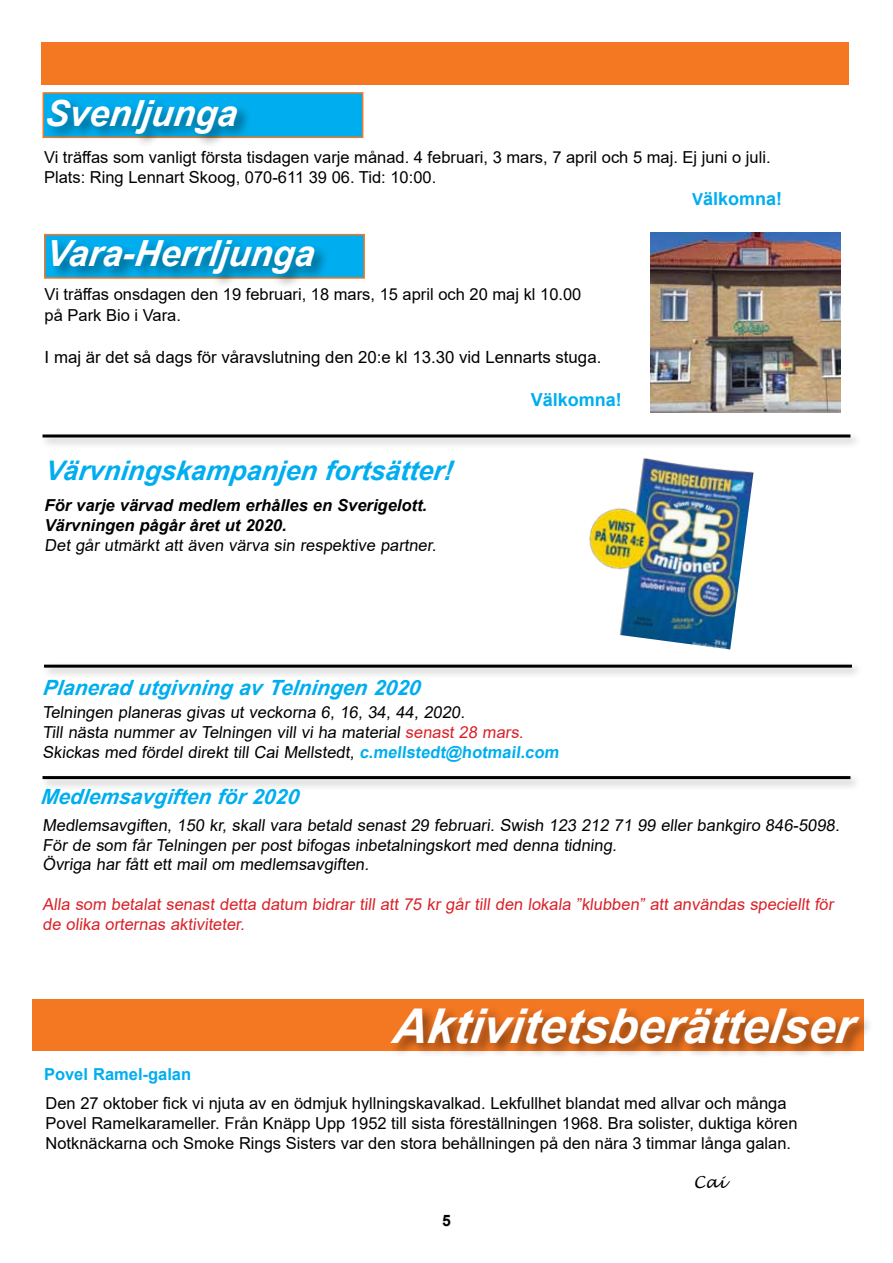
<style>
.page{position:relative;width:893px;height:1263px;background:#fff}
.page>*{position:absolute;margin:0;border:0;box-sizing:border-box;transform-origin:0 0}
.t1{font:italic 700 48px "Arial";color:#fff}
.t2{font:italic 700 36px "Arial";color:#fff}
.t3{font:italic 700 27px "Arial";color:#00aeef}
.t4{font:italic 700 21px "Arial";color:#00aeef}
.t5{font:700 18px "Arial";color:#00aeef}
.t6{font:16.8px "Arial";color:#000}
.t7{font:16.5px/20px "Arial";color:#000}
.t8{font:16.5px/20px "Arial";color:#da2128}
.t9{font:italic 700 16.5px/20px "Arial";color:#000}
.t10{font:700 16.5px "Arial";color:#00aeef}
.t11{font:italic 16.5px "Lucida Handwriting";color:#000}
.t12{font:700 15.75px "Arial";color:#000}
.s1{font-size:16.5px}
.s2{color:#da2128}
.s3{font-weight:700;color:#00aeef}
</style>
<div class="page">
<div style="left:43px;top:92px;width:320px;height:46px;background:#00aeef;border:2px solid #f47721"></div>
<div style="left:45px;top:97px;width:207px;height:51px;background:#000;opacity:.45"></div>
<div style="left:44px;top:234px;width:321px;height:45px;background:#00aeef;border:2px solid #f47721"></div>
<div style="left:50px;top:238px;width:280px;height:50px;background:#000;opacity:.45"></div>
<div style="left:41px;top:43px;width:808px;height:42px;background:#f47721"></div>
<div style="left:32px;top:999px;width:832px;height:51px;background:#f47721"></div>
<div style="left:388px;top:1005px;width:486px;height:53px;background:#000;opacity:.45"></div>
<img style="left:651px;top:232px;width:190px;height:180px">
<div style="left:40px;top:432px;width:821px;height:17px;background:#000;opacity:.3"></div>
<hr style="left:43px;top:434px;width:807px;height:3px;background:#000">
<svg style="left:43px;top:437px;width:415px;height:12px"></svg>
<img style="left:589px;top:458px;width:165px;height:191px">
<div style="left:41px;top:662px;width:822px;height:17px;background:#000;opacity:.3"></div>
<div style="left:40px;top:773px;width:821px;height:17px;background:#000;opacity:.3"></div>
<svg style="left:40px;top:662px;width:799px;height:128px"></svg>
<h2 class="t2" style="left:44px;top:89px;width:200px">Svenljunga</h2>
<p class="t7" style="left:44px;top:148px;width:728px">Vi träffas som vanligt första tisdagen varje månad. 4 februari, 3 mars, 7 april och 5 maj. Ej juni o juli.<br>Plats: Ring Lennart Skoog, 070-611 39 06. Tid: 10:00.</p>
<p class="t5" style="left:692px;top:186px;width:91px"><span class="s1">V</span>älkomna!</p>
<h2 class="t2" style="left:45px;top:229px;width:276px">Vara-Herrljunga</h2>
<p class="t7" style="left:45px;top:283px;width:538px;line-height:21.6px">Vi träffas onsdagen den 19 februari, 18 mars, 15 april och 20 maj kl 10.00 på Park Bio i Vara.</p>
<p class="t6" style="left:45px;top:346px;width:558px">I maj är det så dags för våravslutning den 20:e kl 13.30 vid Lennarts stuga.</p>
<p class="t5" style="left:531px;top:387px;width:93px">Välkomna!</p>
<h3 class="t3" style="left:45px;top:452px;width:413px">Värvningskampanjen fortsätter!</h3>
<p class="t9" style="left:45px;top:496px;width:384px">För varje värvad medlem erhålles en Sverigelott.<br>Värvningen pågår året ut 2020.</p>
<p class="t7" style="left:45px;top:535px;width:396px">Det går utmärkt att även värva sin respektive partner.</p>
<p class="t4" style="left:43px;top:673px;width:382px">Planerad utgivning av Telningen 2020</p>
<p class="t7" style="left:43px;top:702px;width:521px">Telningen planeras givas ut veckorna 6, 16, 34, 44, 2020.<br>Till nästa nummer av Telningen vill vi ha material <span class="s2">senast 28 mars.<br></span>Skickas med fördel direkt till Cai Mellstedt, <span class="s3">c.mellstedt@hotmail.com</span></p>
<p class="t4" style="left:40px;top:782px;width:263px">Medlemsavgiften för 2020</p>
<p class="t7" style="left:43px;top:815px;width:801px">Medlemsavgiften, 150 kr, skall vara betald senast 29 februari. Swish 123 212 71 99 eller bankgiro 846-5098.<br>För de som får Telningen per post bifogas inbetalningskort med denna tidning.<br>Övriga har fått ett mail om medlemsavgiften.</p>
<p class="t8" style="left:43px;top:894px;width:795px">Alla som betalat senast detta datum bidrar till att 75 kr går till den lokala ”klubben” att användas speciellt för de olika orternas aktiviteter.</p>
<h1 class="t1" style="left:391px;top:994px;width:463px">Aktivitetsberättelser</h1>
<p class="t10" style="left:44px;top:1062px;width:149px">Povel Ramel-galan</p>
<p class="t7" style="left:46px;top:1093px;width:754px">Den 27 oktober fick vi njuta av en ödmjuk hyllningskavalkad. Lekfullhet blandat med allvar och många<br>Povel Ramelkarameller. Från Knäpp Upp 1952 till sista föreställningen 1968. Bra solister, duktiga kören<br>Notknäckarna och Smoke Rings Sisters var den stora behållningen på den nära 3 timmar långa galan.</p>
<p class="t11" style="left:694px;top:1172px;width:34px">Cai</p>
<p class="t12" style="left:442px;top:1209px;width:10px">5</p>
</div>
